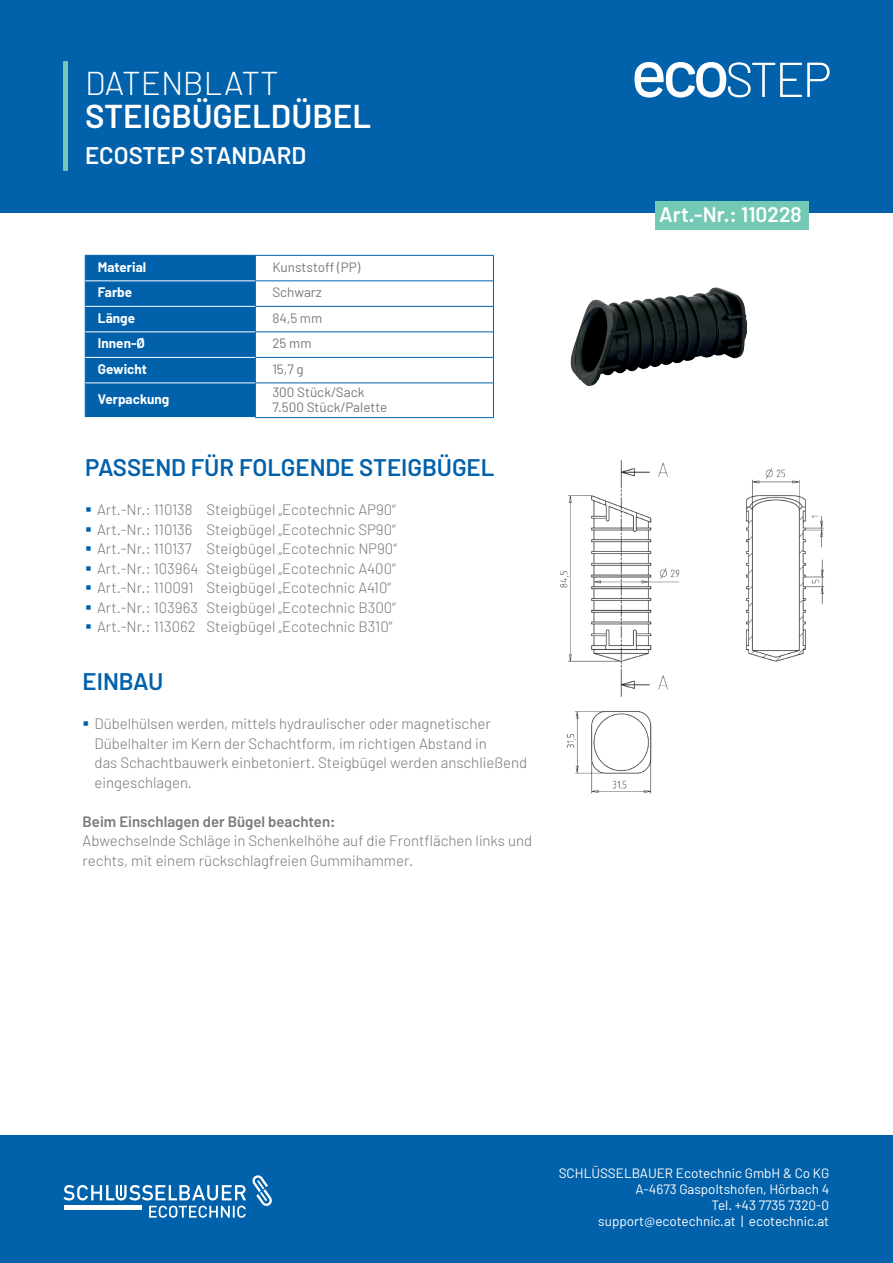
<style>
.page{position:relative;width:893px;height:1263px;background:#fff}
.page>*{position:absolute;margin:0;border:0;box-sizing:border-box;transform-origin:0 0}
.t1{font:600 33px "Barlow";color:#fff}
.t2{font:300 33px "Barlow";color:#fff}
.t3{font:600 24px "Barlow";color:#0161ab}
.t4{font:600 24px "Barlow";color:#fff}
.t5{font:600 21px "Barlow";color:#fff}
.t6{font:300 15px/19.5px "Barlow";color:#76787b}
.t7{font:600 15px "Barlow";color:#76787b}
.t8{font:13.5px/16.2px "Barlow";color:#fff;text-align:right}
.t9{font:13.5px/15px "Barlow";color:#76787b}
.t10{font:700 13.5px "Barlow";color:#fff}
.s1{color:#0161ab}
</style>
<div class="page">
<div style="left:0;top:0;width:893px;height:213px;background:#0161ab"></div>
<div style="left:0;top:1135px;width:893px;height:128px;background:#0161ab"></div>
<hr style="left:64px;top:62px;width:4px;height:109px;background:#74c9b5">
<div style="left:655px;top:201px;width:154px;height:28px;background:#74c9b5"></div>
<hr style="left:255px;top:255px;width:239px;height:1px;background:#0161ab">
<hr style="left:255px;top:281px;width:239px;height:1px;background:#0161ab">
<hr style="left:255px;top:306px;width:239px;height:1px;background:#0161ab">
<hr style="left:255px;top:332px;width:239px;height:1px;background:#0161ab">
<hr style="left:255px;top:357px;width:239px;height:1px;background:#0161ab">
<div style="left:85px;top:255px;width:171px;height:162px;background:#0161ab"></div>
<svg style="left:493px;top:255px;width:1px;height:128px"></svg>
<hr style="left:85px;top:383px;width:1px;height:34px;background:#0161ab">
<hr style="left:255px;top:383px;width:239px;height:1px;background:#0161ab">
<hr style="left:255px;top:383px;width:1px;height:34px;background:#0161ab">
<hr style="left:493px;top:383px;width:1px;height:34px;background:#0161ab">
<hr style="left:255px;top:417px;width:239px;height:1px;background:#0161ab">
<hr style="left:85px;top:281px;width:170px;height:1px;background:#fff">
<hr style="left:85px;top:306px;width:170px;height:1px;background:#fff">
<hr style="left:85px;top:332px;width:170px;height:1px;background:#fff">
<hr style="left:85px;top:357px;width:170px;height:1px;background:#fff">
<hr style="left:85px;top:383px;width:170px;height:1px;background:#fff">
<svg style="left:252px;top:1175px;width:20px;height:31px"></svg>
<svg style="left:64px;top:1185px;width:182px;height:33px"></svg>
<hr style="left:64px;top:1206px;width:77px;height:4px;background:#fff">
<svg style="left:634px;top:62px;width:196px;height:36px"></svg>
<img style="left:560px;top:460px;width:265px;height:334px">
<img style="left:570px;top:288px;width:177px;height:97px">
<h1 class="t2" style="left:85px;top:62px;width:195px">DATENBLATT</h1>
<h1 class="t1" style="left:85px;top:95px;width:288px">STEIGBÜGELDÜBEL</h1>
<h2 class="t4" style="left:85px;top:140px;width:223px">ECOSTEP STANDARD</h2>
<p class="t10" style="left:98px;top:259px;width:50px">Material</p>
<p class="t9" style="left:272px;top:259px;width:90px">Kunststoff (PP)</p>
<p class="t10" style="left:98px;top:284px;width:36px">Farbe</p>
<p class="t9" style="left:272px;top:285px;width:51px">Schwarz</p>
<p class="t10" style="left:98px;top:310px;width:39px">Länge</p>
<p class="t9" style="left:272px;top:310px;width:51px">84,5 mm</p>
<p class="t10" style="left:98px;top:335px;width:49px">Innen-Ø</p>
<p class="t9" style="left:272px;top:336px;width:41px">25 mm</p>
<p class="t10" style="left:98px;top:361px;width:51px">Gewicht</p>
<p class="t9" style="left:272px;top:361px;width:33px">15,7 g</p>
<p class="t10" style="left:98px;top:391px;width:73px">Verpackung</p>
<p class="t9" style="left:272px;top:384px;width:116px">300 Stück/Sack<br>7.500 Stück/Palette</p>
<h2 class="t3" style="left:85px;top:452px;width:411px">PASSEND FÜR FOLGENDE STEIGBÜGEL</h2>
<p class="t6" style="left:85px;top:499px;width:312px"><span class="s1">▪</span> Art.-Nr.: 110138 Steigbügel „Ecotechnic AP90“</p>
<p class="t6" style="left:85px;top:519px;width:312px"><span class="s1">▪</span> Art.-Nr.: 110136 Steigbügel „Ecotechnic SP90“</p>
<p class="t6" style="left:85px;top:538px;width:313px"><span class="s1">▪</span> Art.-Nr.: 110137 Steigbügel „Ecotechnic NP90“</p>
<p class="t6" style="left:85px;top:558px;width:312px"><span class="s1">▪</span> Art.-Nr.: 103964 Steigbügel „Ecotechnic A400“</p>
<p class="t6" style="left:85px;top:577px;width:308px"><span class="s1">▪</span> Art.-Nr.: 110091 Steigbügel „Ecotechnic A410“</p>
<p class="t6" style="left:85px;top:597px;width:312px"><span class="s1">▪</span> Art.-Nr.: 103963 Steigbügel „Ecotechnic B300“</p>
<p class="t6" style="left:85px;top:616px;width:309px"><span class="s1">▪</span> Art.-Nr.: 113062 Steigbügel „Ecotechnic B310“</p>
<h2 class="t3" style="left:83px;top:667px;width:82px">EINBAU</h2>
<p class="t6" style="left:95px;top:714px;width:434px;text-indent:-12px"><span class="s1">▪</span> Dübelhülsen werden, mittels hydraulischer oder magnetischer Dübelhalter im Kern der Schachtform, im richtigen Abstand in<br>das Schachtbauwerk einbetoniert. Steigbügel werden anschließend eingeschlagen.</p>
<p class="t7" style="left:83px;top:812px;width:254px">Beim Einschlagen der Bügel beachten:</p>
<p class="t6" style="left:83px;top:831px;width:451px">Abwechselnde Schläge in Schenkelhöhe auf die Frontflächen links und rechts, mit einem rückschlagfreien Gummihammer.</p>
<h3 class="t5" style="left:659px;top:201px;width:144px">Art.-Nr.: 110228</h3>
<p class="t8" style="left:559px;top:1164px;width:272px">SCHLÜSSELBAUER Ecotechnic GmbH &amp; Co KG A-4673 Gaspoltshofen, Hörbach 4<br>Tel. +43 7735 7320-0<br>support@ecotechnic.at | ecotechnic.at</p>
</div>
